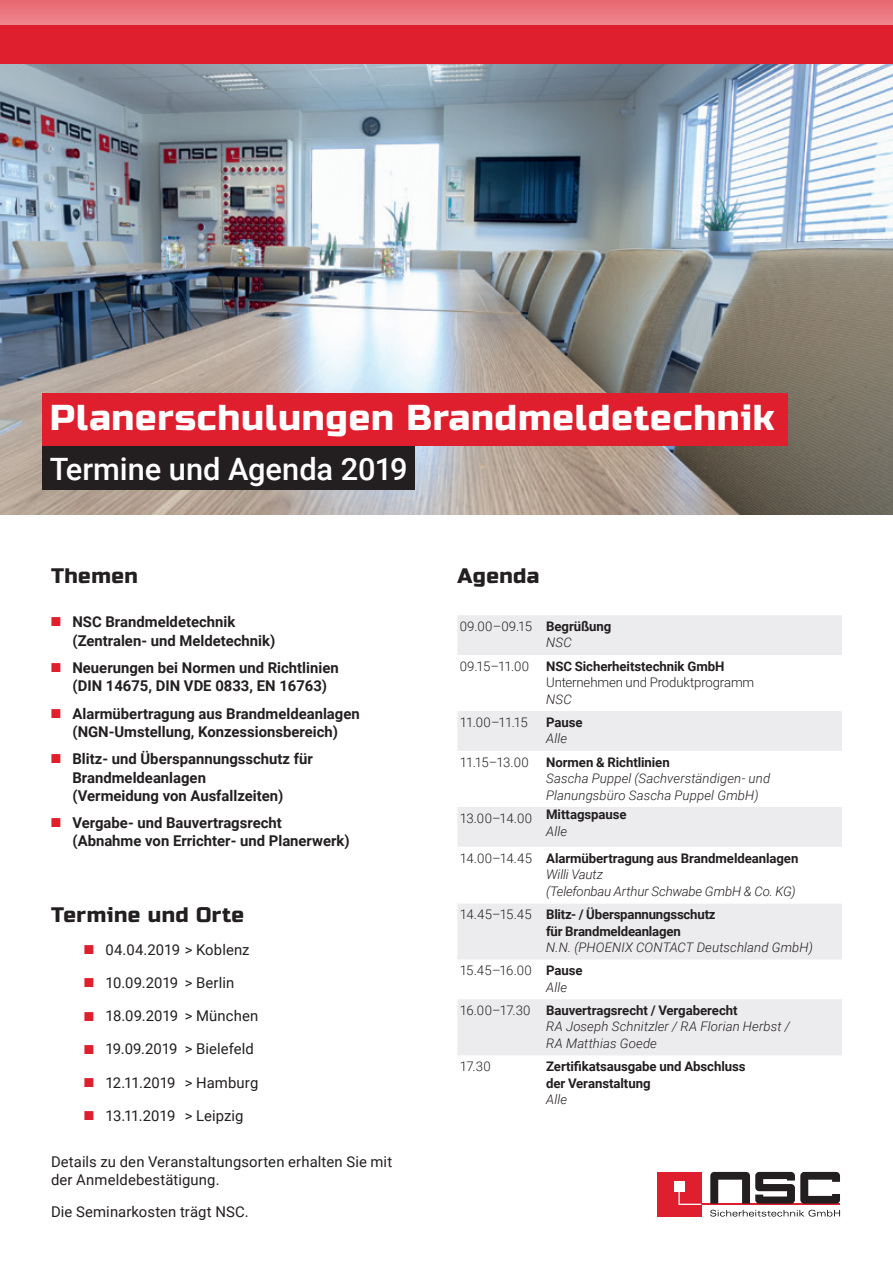
<style>
.page{position:relative;width:893px;height:1263px;background:#fff}
.page>*{position:absolute;margin:0;border:0;box-sizing:border-box;transform-origin:0 0}
.t1{font:36px "Russo One";letter-spacing:.025em;color:#fff}
.t2{font:500 30.75px "Roboto";letter-spacing:-.005em;color:#fff}
.t3{font:21px "Russo One";letter-spacing:.025em;color:#231f20}
.t4{font:700 14.85px/18.1px "Roboto";color:#231f20}
.t5{font:14.85px/18.1px "Roboto";letter-spacing:.005em;color:#231f20}
.t6{font:italic 300 13.2px/16.5px "Roboto";letter-spacing:.005em;color:#231f20}
.t7{font:700 13.2px/16.5px "Roboto";letter-spacing:-.005em;color:#231f20}
.t8{font:300 13.2px/16.6px "Roboto";letter-spacing:-.01em;color:#231f20}
.s1{font-weight:700}
.s2{font-style:italic}
.s3{font-weight:300}
.s4{font-weight:300;font-style:italic}
.s5{font-style:normal}
.s6{font-weight:700;font-style:normal}
.s7{color:#df1f2e}
</style>
<div class="page">
<img style="left:0;top:64px;width:893px;height:450px">
<div style="left:0;top:0;width:893px;height:64px;background:#df1f2e"></div>
<div style="left:0;top:0;width:893px;height:25px;background:linear-gradient(to right,#eb767f,#eb767f)"></div>
<div style="left:43px;top:446px;width:372px;height:44px;background:#231f20"></div>
<div style="left:43px;top:393px;width:745px;height:53px;background:#df1f2e"></div>
<hr style="left:701px;top:1204px;width:139px;height:1px;background:#df1f2e">
<div style="left:657px;top:1172px;width:44px;height:44px;background:#df1f2e"></div>
<svg style="left:678px;top:1182px;width:23px;height:23px"></svg>
<svg style="left:710px;top:1210px;width:130px;height:6px"></svg>
<div style="left:674px;top:1181px;width:10px;height:10px;background:#fff"></div>
<svg style="left:710px;top:1172px;width:130px;height:32px"></svg>
<div style="left:457px;top:615px;width:385px;height:40px;background:#ececee"></div>
<svg style="left:457px;top:711px;width:385px;height:344px;fill:#ececee"></svg>
<h1 class="t1" style="left:50px;top:397px;width:726px">Planerschulungen Brandmeldetechnik</h1>
<h2 class="t2" style="left:50px;top:447px;width:359px">Termine und Agenda 2019</h2>
<h3 class="t3" style="left:51px;top:563px;width:88px">Themen</h3>
<h3 class="t3" style="left:457px;top:563px;width:84px">Agenda</h3>
<p class="t8" style="left:546px;top:617px;width:67px;text-indent:-86px">09.00–09.15 <span class="s1">Begrüßung<br></span><span class="s2">NSC</span></p>
<p class="t8" style="left:460px;top:657px;width:71px">09.15–11.00</p>
<p class="t7" style="left:546px;top:657px;width:180px">NSC Sicherheitstechnik GmbH</p>
<p class="t8" style="left:546px;top:674px;width:210px">Unternehmen und Produktprogramm</p>
<p class="t6" style="left:546px;top:690px;width:27px">NSC</p>
<p class="t8" style="left:460px;top:713px;width:69px">11.00–11.15</p>
<p class="t7" style="left:546px;top:713px;width:38px">Pause</p>
<p class="t6" style="left:546px;top:730px;width:22px">Alle</p>
<p class="t8" style="left:460px;top:753px;width:71px">11.15–13.00</p>
<p class="t7" style="left:546px;top:753px;width:125px">Normen &amp; Richtlinien</p>
<p class="t6" style="left:546px;top:770px;width:226px">Sascha Puppel (Sachverständigen- und<br>Planungsbüro Sascha Puppel GmbH)</p>
<p class="t7" style="left:546px;top:806px;width:82px;text-indent:-86px"><span class="s3">13.00–14.00</span> Mittagspause<br><span class="s4">Alle</span></p>
<p class="t6" style="left:546px;top:849px;width:254px;text-indent:-86px"><span class="s5">14.00–14.45</span> <span class="s6">Alarmübertragung aus Brandmeldeanlagen<br></span>Willi Vautz<br>(Telefonbau Arthur Schwabe GmbH &amp; Co. KG)</p>
<p class="t7" style="left:546px;top:906px;width:171px;text-indent:-86px"><span class="s3">14.45–15.45</span> Blitz- / Überspannungsschutz für Brandmeldeanlagen</p>
<p class="t6" style="left:460px;top:936px;width:355px;line-height:22.8px;text-indent:86px">N.N. (PHOENIX CONTACT Deutschland GmbH)<br><span class="s5">15.45–16.00</span> <span class="s6">Pause</span></p>
<p class="t7" style="left:460px;top:975px;width:279px;line-height:23.2px;text-indent:86px"><span class="s4">Alle<br></span><span class="s3">16.00–17.30</span> Bauvertragsrecht / Vergaberecht</p>
<p class="t6" style="left:546px;top:1018px;width:245px">RA Joseph Schnitzler / RA Florian Herbst /<br>RA Matthias Goede</p>
<p class="t8" style="left:460px;top:1057px;width:32px">17.30</p>
<p class="t7" style="left:546px;top:1058px;width:201px">Zertifikatsausgabe und Abschluss der Veranstaltung</p>
<p class="t6" style="left:546px;top:1091px;width:22px">Alle</p>
<p class="t4" style="left:72px;top:612px;width:204px;text-indent:-21px"><span class="s7">■</span> NSC Brandmeldetechnik (Zentralen- und Meldetechnik)</p>
<p class="t4" style="left:72px;top:658px;width:268px;text-indent:-21px"><span class="s7">■</span> Neuerungen bei Normen und Richtlinien (DIN 14675, DIN VDE 0833, EN 16763)</p>
<p class="t4" style="left:51px;top:704px;width:310px;text-align:center"><span class="s7">■</span> Alarmübertragung aus Brandmeldeanlagen (NGN-Umstellung, Konzessionsbereich)</p>
<p class="t4" style="left:72px;top:749px;width:242px;text-indent:-21px"><span class="s7">■</span> Blitz- und Überspannungsschutz für<br>Brandmeldeanlagen<br>(Vermeidung von Ausfallzeiten)</p>
<p class="t4" style="left:72px;top:813px;width:279px;text-indent:-21px"><span class="s7">■</span> Vergabe- und Bauvertragsrecht (Abnahme von Errichter- und Planerwerk)</p>
<h3 class="t3" style="left:51px;top:903px;width:195px">Termine und Orte</h3>
<p class="t5" style="left:84px;top:940px;width:167px"><span class="s7">■</span> 04.04.2019 &gt; Koblenz</p>
<p class="t5" style="left:84px;top:973px;width:152px"><span class="s7">■</span> 10.09.2019 &gt; Berlin</p>
<p class="t5" style="left:84px;top:1006px;width:176px"><span class="s7">■</span> 18.09.2019 &gt; München</p>
<p class="t5" style="left:84px;top:1039px;width:171px"><span class="s7">■</span> 19.09.2019 &gt; Bielefeld</p>
<p class="t5" style="left:84px;top:1072px;width:176px"><span class="s7">■</span> 12.11.2019 &gt; Hamburg</p>
<p class="t5" style="left:84px;top:1105px;width:161px"><span class="s7">■</span> 13.11.2019 &gt; Leipzig</p>
<p class="t5" style="left:51px;top:1152px;width:343px">Details zu den Veranstaltungsorten erhalten Sie mit der Anmeldebestätigung.</p>
<p class="t5" style="left:51px;top:1202px;width:199px">Die Seminarkosten trägt NSC.</p>
</div>
